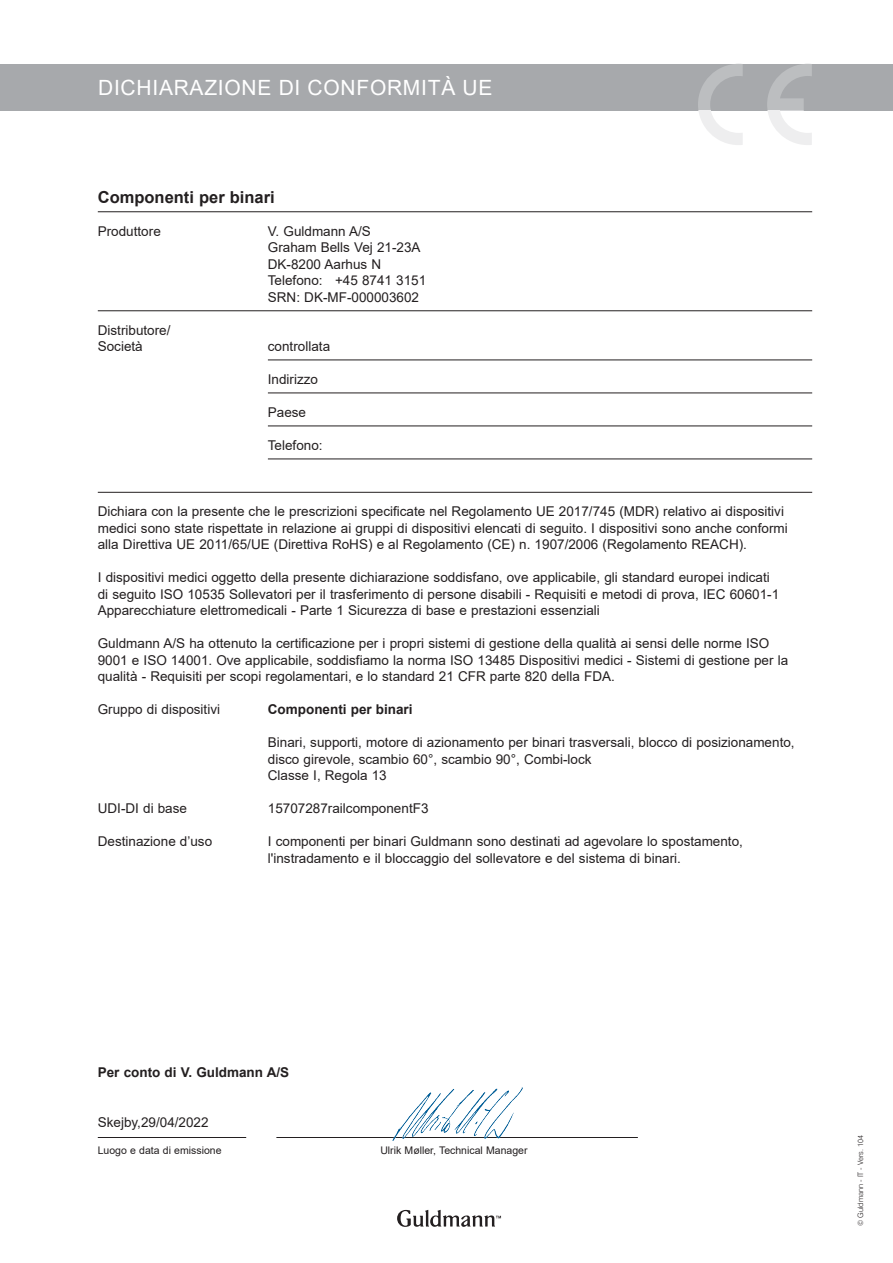
<style>
.page{position:relative;width:893px;height:1263px;background:#fff}
.page>*{position:absolute;margin:0;border:0;box-sizing:border-box;transform-origin:0 0}
.t1{font:21px "Arial";letter-spacing:.035em;color:#fff}
.t2{font:700 16.5px "Arial";color:#231f20}
.t3{font:13.5px/16.5px "Arial";color:#231f20}
.t4{font:700 13.5px "Arial";color:#231f20}
.t5{font:10.5px "Arial";color:#231f20}
.t6{font:300 7.5px "Swiss 721 BT";color:#231f20}
</style>
<div class="page">
<div style="left:0;top:64px;width:893px;height:47px;background:#a7a9ac"></div>
<hr style="left:98px;top:211px;width:714px;height:1px;background:#231f20">
<hr style="left:98px;top:310px;width:714px;height:1px;background:#231f20">
<hr style="left:268px;top:360px;width:544px;height:1px;background:#231f20">
<hr style="left:268px;top:393px;width:544px;height:1px;background:#231f20">
<hr style="left:268px;top:426px;width:544px;height:1px;background:#231f20">
<hr style="left:268px;top:459px;width:544px;height:1px;background:#231f20">
<hr style="left:98px;top:492px;width:714px;height:1px;background:#231f20">
<svg style="left:397px;top:1210px;width:104px;height:17px"></svg>
<hr style="left:98px;top:1137px;width:148px;height:1px;background:#231f20">
<hr style="left:276px;top:1137px;width:362px;height:1px;background:#231f20">
<svg style="left:698px;top:64px;width:45px;height:81px"></svg>
<svg style="left:767px;top:64px;width:45px;height:81px"></svg>
<img style="left:392px;top:1087px;width:131px;height:54px">
<h1 class="t1" style="left:98px;top:73px;width:396px">DICHIARAZIONE DI CONFORMITÀ UE</h1>
<p class="t2" style="left:98px;top:185px;width:178px">Componenti per binari</p>
<p class="t3" style="left:98px;top:222px;width:65px">Produttore</p>
<p class="t3" style="left:268px;top:222px;width:160px">V. Guldmann A/S<br>Graham Bells Vej 21-23A<br>DK-8200 Aarhus N<br>Telefono: +45 8741 3151<br>SRN: DK-MF-000003602</p>
<p class="t3" style="left:98px;top:321px;width:74px">Distributore/<br>Società</p>
<p class="t3" style="left:268px;top:338px;width:64px">controllata</p>
<p class="t3" style="left:268px;top:371px;width:52px">Indirizzo</p>
<p class="t3" style="left:268px;top:404px;width:40px">Paese</p>
<p class="t3" style="left:268px;top:437px;width:56px">Telefono:</p>
<p class="t3" style="left:98px;top:503px;width:691px">Dichiara con la presente che le prescrizioni specificate nel Regolamento UE 2017/745 (MDR) relativo ai dispositivi medici sono state rispettate in relazione ai gruppi di dispositivi elencati di seguito. I dispositivi sono anche conformi alla Direttiva UE 2011/65/UE (Direttiva RoHS) e al Regolamento (CE) n. 1907/2006 (Regolamento REACH).</p>
<p class="t3" style="left:98px;top:569px;width:683px">I dispositivi medici oggetto della presente dichiarazione soddisfano, ove applicabile, gli standard europei indicati di seguito ISO 10535 Sollevatori per il trasferimento di persone disabili - Requisiti e metodi di prova, IEC 60601-1<br>Apparecchiature elettromedicali - Parte 1 Sicurezza di base e prestazioni essenziali</p>
<p class="t3" style="left:98px;top:635px;width:692px">Guldmann A/S ha ottenuto la certificazione per i propri sistemi di gestione della qualità ai sensi delle norme ISO<br>9001 e ISO 14001. Ove applicabile, soddisfiamo la norma ISO 13485 Dispositivi medici - Sistemi di gestione per la qualità - Requisiti per scopi regolamentari, e lo standard 21 CFR parte 820 della FDA.</p>
<p class="t3" style="left:98px;top:701px;width:124px">Gruppo di dispositivi</p>
<p class="t4" style="left:268px;top:700px;width:146px">Componenti per binari</p>
<p class="t3" style="left:268px;top:734px;width:528px">Binari, supporti, motore di azionamento per binari trasversali, blocco di posizionamento, disco girevole, scambio 60°, scambio 90°, Combi-lock<br>Classe I, Regola 13</p>
<p class="t3" style="left:98px;top:800px;width:91px">UDI-DI di base</p>
<p class="t3" style="left:268px;top:800px;width:162px">15707287railcomponentF3</p>
<p class="t3" style="left:98px;top:833px;width:116px">Destinazione d’uso</p>
<p class="t3" style="left:268px;top:833px;width:477px">I componenti per binari Guldmann sono destinati ad agevolare lo spostamento, l'instradamento e il bloccaggio del sollevatore e del sistema di binari.</p>
<p class="t4" style="left:98px;top:1063px;width:193px">Per conto di V. Guldmann A/S</p>
<p class="t3" style="left:98px;top:1113px;width:112px">Skejby,29/04/2022</p>
<p class="t5" style="left:98px;top:1143px;width:125px">Luogo e data di emissione</p>
<p class="t5" style="left:380px;top:1143px;width:149px">Ulrik Møller, Technical Manager</p>
<p class="t6" style="left:856px;top:1226px;width:92px;rotate:-90deg">© Guldmann - IT - Vers. 104</p>
</div>
